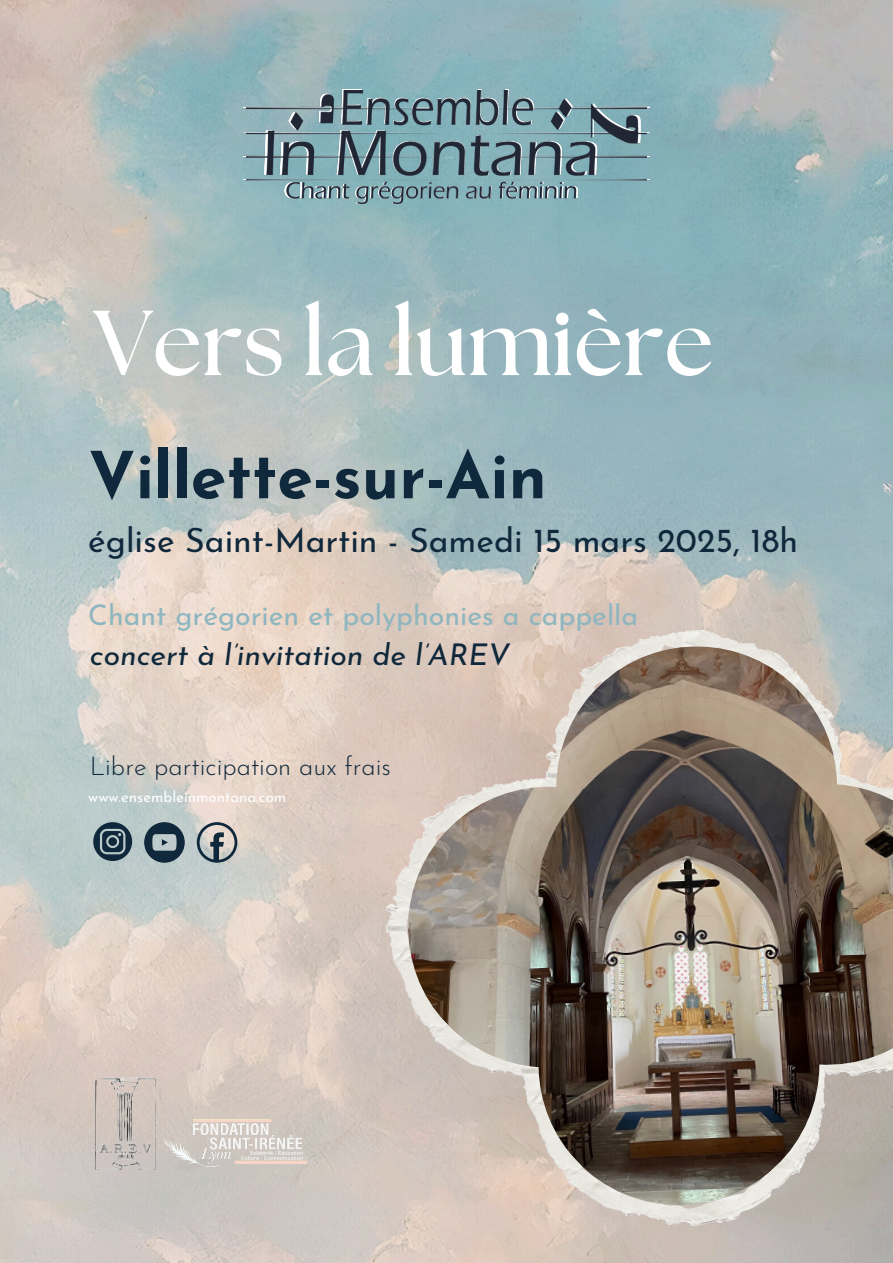
<style>
.page{position:relative;width:893px;height:1263px;background:#fff}
.page>*{position:absolute;margin:0;border:0;box-sizing:border-box;transform-origin:0 0}
.t1{font:700 91.88px "The Seasons";color:#fff}
.t2{font:700 64.5px "Josefin Sans";color:#10283b}
.t3{font:33.75px "Josefin Sans";color:#10283b}
.t4{font:italic 30px "Josefin Sans";color:#10283b}
.t5{font:28.5px "Josefin Sans";color:#8eb6c0}
.t6{font:300 25.5px "Josefin Sans";color:#10283b}
.t7{font:15px "Josefin Sans";color:#fff}
</style>
<div class="page">
<img style="left:0;top:0;width:893px;height:1263px">
<img style="left:244px;top:89px;width:405px;height:114px">
<img style="left:247px;top:91px;width:399px;height:112px">
<img style="left:88px;top:1075px;width:73px;height:98px">
<svg style="left:93px;top:822px;width:39px;height:39px;background:#526773"></svg>
<svg style="left:144px;top:822px;width:41px;height:41px;background:#5e717b"></svg>
<svg style="left:197px;top:822px;width:40px;height:41px;background:#979b9c"></svg>
<img style="left:386px;top:778px;width:7px;height:306px">
<img style="left:520px;top:1217px;width:306px;height:8px">
<img style="left:393px;top:635px;width:500px;height:582px">
<img style="left:164px;top:1119px;width:147px;height:50px">
<svg style="left:235px;top:1160px;width:72px;height:4px"></svg>
<hr style="left:193px;top:1119px;width:79px;height:3px;background:#f7d6c7">
<p class="t1" style="left:93px;top:302px;width:622px">Vers la lumière</p>
<p class="t2" style="left:88px;top:450px;width:460px">Villette-sur-Ain</p>
<h2 class="t3" style="left:88px;top:526px;width:711px">église Saint-Martin - Samedi 15 mars 2025, 18h</h2>
<p class="t5" style="left:88px;top:604px;width:551px">Chant grégorien et polyphonies a cappella</p>
<p class="t4" style="left:90px;top:643px;width:421px">concert à l’invitation de l’AREV</p>
<p class="t6" style="left:90px;top:756px;width:302px">Libre participation aux frais</p>
<h1 class="t7" style="left:88px;top:791px;width:199px">www.ensembleinmontana.com</h1>
</div>
